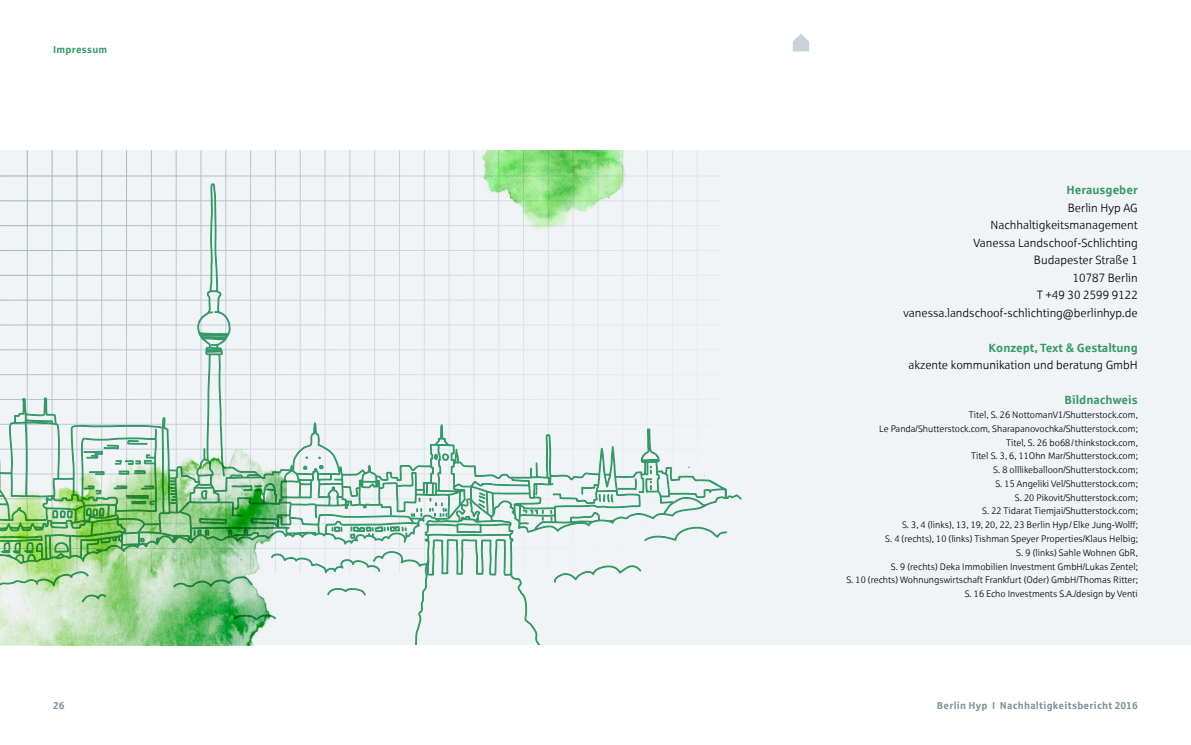
<style>
.page{position:relative;width:1191px;height:745px;background:#fff}
.page>*{position:absolute;margin:0;border:0;box-sizing:border-box;transform-origin:0 0}
.t1{font:11.88px/17.5px "Sparkasse Lt";color:#000;text-align:right}
.t2{font:700 11.88px "Sparkasse Rg";color:#396}
.t3{font:700 10px "Sparkasse Rg";letter-spacing:.025em;color:#7c909a}
.t4{font:700 10px "Sparkasse Rg";letter-spacing:.02em;color:#396}
.t5{font:9.38px/13.8px "Sparkasse Lt";color:#000;text-align:right}
</style>
<div class="page">
<svg style="left:793px;top:34px;width:16px;height:17px"></svg>
<div style="left:0;top:150px;width:1191px;height:494px;background:#f1f4f6"></div>
<svg style="left:0;top:150px;width:741px;height:496px"></svg>
<img style="left:473px;top:150px;width:158px;height:87px">
<img style="left:0;top:437px;width:286px;height:208px">
<div style="left:327px;top:645px;width:442px;height:99px;background:#fff"></div>
<p class="t4" style="left:53px;top:43px;width:56px">Impressum</p>
<p class="t2" style="left:1066px;top:182px;width:73px">Herausgeber</p>
<p class="t1" style="left:903px;top:198px;width:236px">Berlin Hyp AG<br>Nachhaltigkeitsmanagement<br>Vanessa Landschoof-Schlichting<br>Budapester Straße 1<br>10787 Berlin<br>T +49 30 2599 9122 vanessa.landschoof-schlichting@berlinhyp.de</p>
<p class="t2" style="left:988px;top:340px;width:151px">Konzept, Text &amp; Gestaltung</p>
<p class="t1" style="left:908px;top:356px;width:231px">akzente kommunikation und beratung GmbH</p>
<p class="t2" style="left:1064px;top:392px;width:75px">Bildnachweis</p>
<p class="t5" style="left:846px;top:407px;width:293px">Titel, S. 26 NottomanV1/Shutterstock.com,<br>Le Panda/Shutterstock.com, Sharapanovochka/Shutterstock.com;<br>Titel, S. 26 bo68/thinkstock.com,<br>Titel S. 3, 6, 11Ohn Mar/Shutterstock.com;<br>S. 8 olllikeballoon/Shutterstock.com;<br>S. 15 Angeliki Vel/Shutterstock.com;<br>S. 20 Pikovit/Shutterstock.com;<br>S. 22 Tidarat Tiemjai/Shutterstock.com;<br>S. 3, 4 (links), 13, 19, 20, 22, 23 Berlin Hyp/Elke Jung-Wolff;<br>S. 4 (rechts), 10 (links) Tishman Speyer Properties/Klaus Helbig;<br>S. 9 (links) Sahle Wohnen GbR,<br>S. 9 (rechts) Deka Immobilien Investment GmbH/Lukas Zentel;<br>S. 10 (rechts) Wohnungswirtschaft Frankfurt (Oder) GmbH/Thomas Ritter; S. 16 Echo Investments S.A./design by Venti</p>
<p class="t3" style="left:53px;top:698px;width:13px">26</p>
<p class="t3" style="left:937px;top:698px;width:202px">Berlin Hyp I Nachhaltigkeitsbericht 2016</p>
</div>
